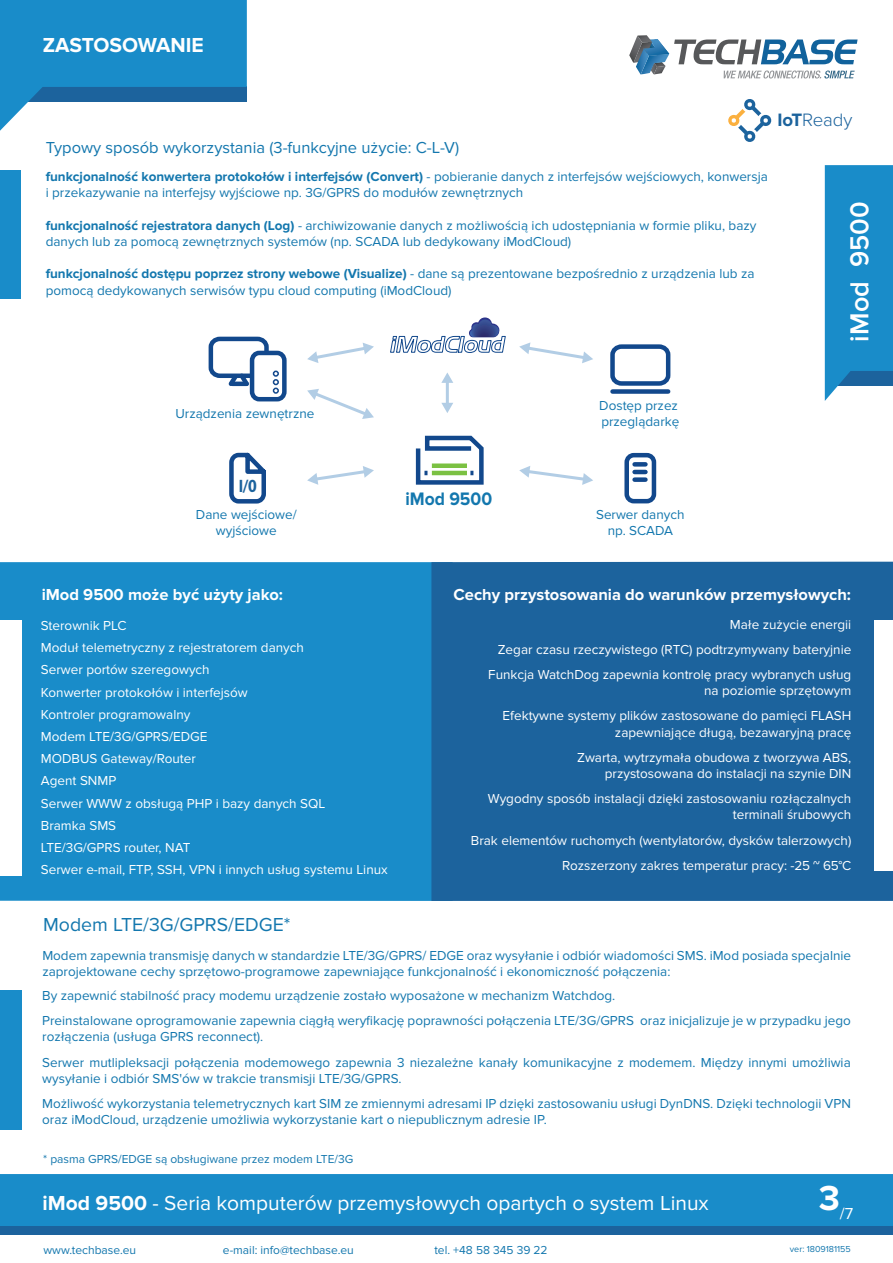
<style>
.page{position:relative;width:893px;height:1263px;background:#fff}
.page>*{position:absolute;margin:0;border:0;box-sizing:border-box;transform-origin:0 0}
.t1{font:600 27px "Proxima Nova";color:#fff}
.t2{font:21px "Proxima Nova";color:#fff}
.t3{font:700 21px "Proxima Nova";color:#fefefe}
.t4{font:19.5px "Proxima Nova";color:#1377ae}
.t5{font:700 18.75px "Proxima Nova";color:#1377ae;scale:.93 1}
.t6{font:300 18.6px "Proxima Nova";color:#1c639d}
.t7{font:700 condensed 18px "Myriad Pro";color:#1c639d}
.t8{font:700 16.5px "Proxima Nova";color:#fff}
.t9{font:16.5px "Proxima Nova";color:#1377ae}
.t10{font:16.5px "Proxima Nova";color:#fff}
.t11{font:13.5px/16.2px "Proxima Nova";color:#1377ae}
.t12{font:13.5px/22.2px "Proxima Nova";color:#fff;text-align:right}
.t13{font:12px "Proxima Nova";color:#1377ae}
.t14{font:9px "Proxima Nova";color:#1377ae}
.s1{font-weight:700}
</style>
<div class="page">
<div style="left:0;top:562px;width:431px;height:339px;background:#198cc9"></div>
<div style="left:431px;top:562px;width:462px;height:339px;background:#1c639d"></div>
<div style="left:0;top:620px;width:21px;height:256px;background:#fff"></div>
<svg style="left:229px;top:452px;width:37px;height:52px"></svg>
<div style="left:209px;top:337px;width:60px;height:41px;border:4px solid #12488c;border-radius:9px"></div>
<svg style="left:225px;top:370px;width:25px;height:20px"></svg>
<div style="left:252px;top:353px;width:32px;height:46px;background:#fff;border-radius:7px"></div>
<div style="left:250px;top:351px;width:37px;height:50px;border:4px solid #12488c;border-radius:7px"></div>
<svg style="left:273px;top:371px;width:6px;height:23px"></svg>
<div style="left:624px;top:453px;width:32px;height:50px;border:4px solid #12488c;border-radius:7px"></div>
<div style="left:635px;top:462px;width:10px;height:5px;background:#12488c"></div>
<hr style="left:635px;top:470px;width:10px;height:4px;background:#12488c">
<div style="left:635px;top:477px;width:10px;height:5px;background:#12488c"></div>
<div style="left:610px;top:344px;width:60px;height:42px;border:4px solid #12488c;border-radius:9px"></div>
<div style="left:612px;top:389px;width:56px;height:5px;background:#12488c"></div>
<svg style="left:307px;top:389px;width:67px;height:30px"></svg>
<svg style="left:307px;top:466px;width:67px;height:19px"></svg>
<svg style="left:390px;top:317px;width:116px;height:36px"></svg>
<svg style="left:519px;top:466px;width:74px;height:19px"></svg>
<hr style="left:446px;top:381px;width:3px;height:23px;background:#b2cde5">
<svg style="left:441px;top:372px;width:12px;height:11px"></svg>
<svg style="left:441px;top:403px;width:12px;height:10px"></svg>
<svg style="left:307px;top:343px;width:67px;height:20px"></svg>
<svg style="left:519px;top:342px;width:74px;height:21px"></svg>
<svg style="left:415px;top:435px;width:69px;height:50px"></svg>
<div style="left:0;top:1174px;width:893px;height:53px;background:#198cc9"></div>
<div style="left:0;top:1227px;width:893px;height:8px;background:#1c639d"></div>
<svg style="left:825px;top:165px;width:68px;height:236px;background:#2690ca"></svg>
<img style="left:652px;top:39px;width:17px;height:15px">
<img style="left:642px;top:42px;width:10px;height:12px">
<img style="left:629px;top:37px;width:13px;height:26px">
<img style="left:637px;top:35px;width:15px;height:7px">
<img style="left:649px;top:54px;width:20px;height:21px">
<img style="left:636px;top:49px;width:13px;height:26px">
<svg style="left:674px;top:40px;width:184px;height:24px"></svg>
<svg style="left:724px;top:71px;width:131px;height:8px"></svg>
<svg style="left:0;top:0;width:247px;height:131px"></svg>
<div style="left:0;top:171px;width:21px;height:128px;background:#198cc9"></div>
<div style="left:874px;top:620px;width:19px;height:250px;background:#fff"></div>
<div style="left:0;top:990px;width:21px;height:139px;background:#198cc9"></div>
<svg style="left:728px;top:99px;width:44px;height:43px"></svg>
<h2 class="t3" style="left:43px;top:33px;width:163px">ZASTOSOWANIE</h2>
<p class="t9" style="left:46px;top:138px;width:415px">Typowy sposób wykorzystania (3-funkcyjne użycie: C-L-V)</p>
<p class="t11" style="left:46px;top:169px;width:724px"><span class="s1">funkcjonalność konwertera protokołów i interfejsów (Convert)</span> - pobieranie danych z interfejsów wejściowych, konwersja i przekazywanie na interfejsy wyjściowe np. 3G/GPRS do modułów zewnętrznych</p>
<p class="t11" style="left:46px;top:217px;width:712px"><span class="s1">funkcjonalność rejestratora danych (Log)</span> - archiwizowanie danych z możliwością ich udostępniania w formie pliku, bazy danych lub za pomocą zewnętrznych systemów (np. SCADA lub dedykowany iModCloud)</p>
<p class="t11" style="left:46px;top:266px;width:710px"><span class="s1">funkcjonalność dostępu poprzez strony webowe (Visualize)</span> - dane są prezentowane bezpośrednio z urządzenia lub za pomocą dedykowanych serwisów typu cloud computing (iModCloud)</p>
<h3 class="t6" style="left:777px;top:109px;width:77px"><span class="s1">IoT</span>Ready</h3>
<h1 class="t1" style="left:844px;top:341px;width:141px;rotate:-90deg">iMod 9500</h1>
<p class="t11" style="left:175px;top:406px;width:140px">Urządzenia zewnętrzne</p>
<h3 class="t7" style="left:239px;top:474px;width:20px">I/O</h3>
<p class="t11" style="left:196px;top:506px;width:102px;text-align:center">Dane wejściowe/ wyjściowe</p>
<h3 class="t5" style="left:405px;top:488px;width:95px">iMod 9500</h3>
<p class="t11" style="left:599px;top:398px;width:82px">Dostęp przez przeglądarkę</p>
<p class="t11" style="left:596px;top:506px;width:90px;text-align:center">Serwer danych np. SCADA</p>
<p class="t8" style="left:42px;top:585px;width:243px">iMod 9500 może być użyty jako:</p>
<p class="t12" style="left:41px;top:615px;width:348px;text-align:left">Sterownik PLC<br>Moduł telemetryczny z rejestratorem danych<br>Serwer portów szeregowych<br>Konwerter protokołów i interfejsów<br>Kontroler programowalny<br>Modem LTE/3G/GPRS/EDGE<br>MODBUS Gateway/Router<br>Agent SNMP<br>Serwer WWW z obsługą PHP i bazy danych SQL<br>Bramka SMS<br>LTE/3G/GPRS router, NAT<br>Serwer e-mail, FTP, SSH, VPN i innych usług systemu Linux</p>
<h3 class="t4" style="left:43px;top:913px;width:249px">Modem LTE/3G/GPRS/EDGE*</h3>
<p class="t8" style="left:454px;top:585px;width:399px">Cechy przystosowania do warunków przemysłowych:</p>
<p class="t12" style="left:488px;top:612px;width:365px;line-height:25.2px">Małe zużycie energii<br>Zegar czasu rzeczywistego (RTC) podtrzymywany bateryjnie<br>Funkcja WatchDog zapewnia kontrolę pracy wybranych usług</p>
<p class="t12" style="left:503px;top:678px;width:350px;line-height:25.2px">na poziomie sprzętowym<br>Efektywne systemy plików zastosowane do pamięci FLASH</p>
<p class="t12" style="left:577px;top:720px;width:276px;line-height:25.2px">zapewniające długą, bezawaryjną pracę<br>Zwarta, wytrzymała obudowa z tworzywa ABS,</p>
<p class="t12" style="left:488px;top:761px;width:365px;line-height:25.2px">przystosowana do instalacji na szynie DIN<br>Wygodny sposób instalacji dzięki zastosowaniu rozłączalnych</p>
<p class="t12" style="left:471px;top:802px;width:382px;line-height:25.2px">terminali śrubowych<br>Brak elementów ruchomych (wentylatorów, dysków talerzowych)<br>Rozszerzony zakres temperatur pracy: -25 ~ 65°C</p>
<p class="t11" style="left:42px;top:947px;width:810px">Modem zapewnia transmisję danych w standardzie LTE/3G/GPRS/ EDGE oraz wysyłanie i odbiór wiadomości SMS. iMod posiada specjalnie zaprojektowane cechy sprzętowo-programowe zapewniające funkcjonalność i ekonomiczność połączenia:</p>
<p class="t11" style="left:42px;top:983px;width:810px;line-height:25.2px">By zapewnić stabilność pracy modemu urządzenie zostało wyposażone w mechanizm Watchdog.<br>Preinstalowane oprogramowanie zapewnia ciągłą weryfikację poprawności połączenia LTE/3G/GPRS oraz inicjalizuje je w przypadku jego</p>
<p class="t11" style="left:42px;top:1024px;width:810px;line-height:25.2px">rozłączenia (usługa GPRS reconnect).<br>Serwer mutlipleksacji połączenia modemowego zapewnia 3 niezależne kanały komunikacyjne z modemem. Między innymi umożliwia</p>
<p class="t11" style="left:42px;top:1066px;width:810px;line-height:25.2px">wysyłanie i odbiór SMS'ów w trakcie transmisji LTE/3G/GPRS.<br>Możliwość wykorzystania telemetrycznych kart SIM ze zmiennymi adresami IP dzięki zastosowaniu usługi DynDNS. Dzięki technologii VPN</p>
<p class="t11" style="left:42px;top:1112px;width:506px">oraz iModCloud, urządzenie umożliwia wykorzystanie kart o niepublicznym adresie IP.</p>
<p class="t13" style="left:43px;top:1152px;width:312px">* pasma GPRS/EDGE są obsługiwane przez modem LTE/3G</p>
<p class="t10" style="left:819px;top:1203px;width:36px"><sup>3</sup>/7</p>
<h2 class="t2" style="left:43px;top:1191px;width:668px"><span class="s1">iMod 9500</span> - Seria komputerów przemysłowych opartych o system Linux</h2>
<p class="t13" style="left:43px;top:1243px;width:94px">www.techbase.eu</p>
<p class="t13" style="left:223px;top:1243px;width:132px">e-mail: info@techbase.eu</p>
<p class="t13" style="left:434px;top:1243px;width:115px">tel. +48 58 345 39 22</p>
<p class="t14" style="left:790px;top:1244px;width:62px">ver: 1809181155</p>
</div>
